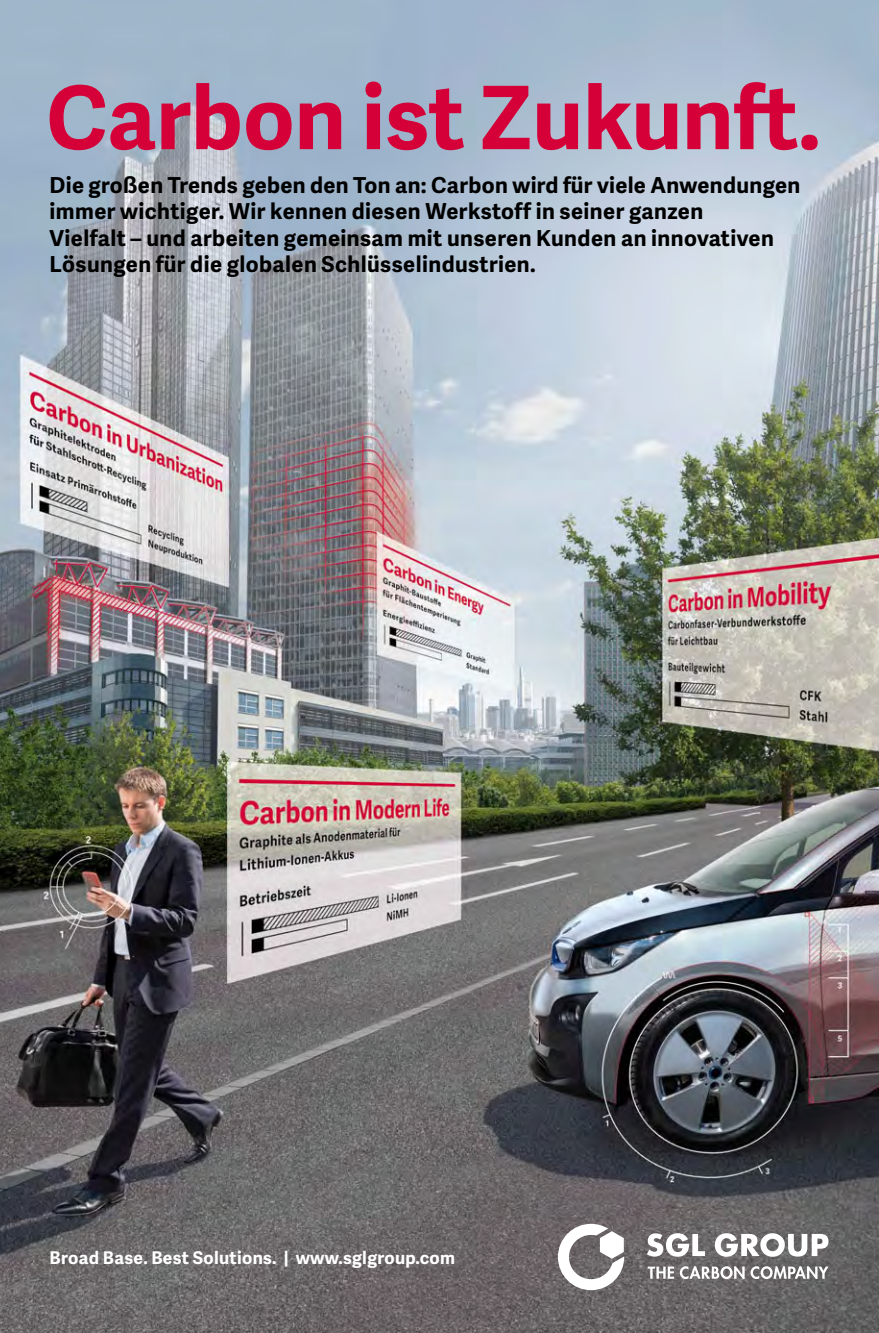
<style>
.page{position:relative;width:879px;height:1333px;background:#fff}
.page>*{position:absolute;margin:0;border:0;box-sizing:border-box;transform-origin:0 0}
.t1{font:700 87.4px "Adelle Sans";letter-spacing:.005em;color:#d40037}
.t2{font:700 22px/26.4px "Adelle Sans";letter-spacing:.02em;color:#000}
.t3{font:700 17.4px "Adelle Sans";letter-spacing:.02em;color:#fff}
</style>
<div class="page">
<img style="left:0;top:0;width:879px;height:1332px">
<svg style="left:750px;top:1266px;width:78px;height:12px"></svg>
<svg style="left:680px;top:1266px;width:64px;height:12px"></svg>
<svg style="left:648px;top:1266px;width:26px;height:12px"></svg>
<svg style="left:647px;top:1233px;width:58px;height:23px"></svg>
<svg style="left:715px;top:1233px;width:113px;height:23px"></svg>
<svg style="left:558px;top:1223px;width:66px;height:66px"></svg>
<h1 class="t1" style="left:46px;top:54px;width:775px">Carbon ist Zukunft.</h1>
<p class="t2" style="left:50px;top:171px;width:752px">Die großen Trends geben den Ton an: Carbon wird für viele Anwendungen immer wichtiger. Wir kennen diesen Werkstoff in seiner ganzen<br>Vielfalt – und arbeiten gemeinsam mit unseren Kunden an innovativen Lösungen für die globalen Schlüsselindustrien.</p>
<p class="t3" style="left:50px;top:1245px;width:407px">Broad Base. Best Solutions. | www.sglgroup.com</p>
</div>
